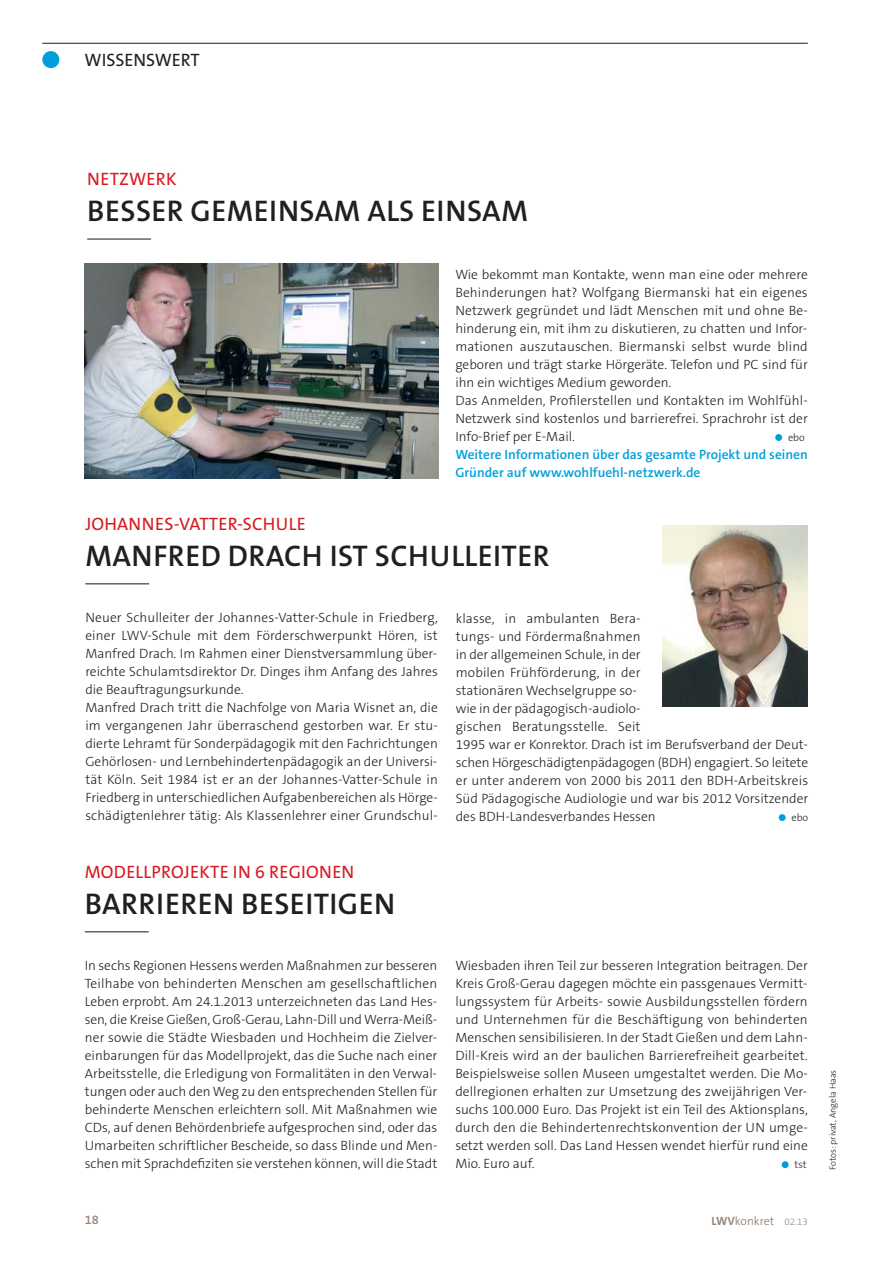
<style>
.page{position:relative;width:893px;height:1263px;background:#fff}
.page>*{position:absolute;margin:0;border:0;box-sizing:border-box;transform-origin:0 0}
.t1{font:600 30px "The Sans B W6";letter-spacing:.015em;color:#231f20}
.t2{font:18px "The Sans B W5 Plain";letter-spacing:.015em;color:#d71920}
.t3{font:18px "The Sans B W5 Plain";color:#231f20}
.t4{font:300 13.5px/18px "The Sans B W3";color:#231f20}
.t5{font:600 13.5px/18px "The Sans B W6";color:#009fda}
.t6{font:600 12.75px "The Sans B W6";color:#99877c}
.t7{font:300 12px "The Sans B W4";color:#99877c}
.t8{font:300 10.5px "The Sans B W3";color:#231f20}
.t9{font:300 9px "The Sans B W3";color:#231f20}
.s1{font-family:"The Sans B W7";font-weight:700}
.s2{font-family:"The Sans B W3";font-size:9.75px}
</style>
<div class="page">
<hr style="left:42px;top:43px;width:766px;height:1px;background:#231f20">
<div style="left:42px;top:51px;width:17px;height:17px;background:#009fda;border-radius:50%"></div>
<div style="left:775px;top:434px;width:7px;height:7px;background:#009fda;border-radius:50%"></div>
<hr style="left:87px;top:239px;width:64px;height:1px;background:#231f20">
<img style="left:85px;top:264px;width:354px;height:214px">
<hr style="left:85px;top:583px;width:64px;height:1px;background:#231f20">
<div style="left:779px;top:814px;width:7px;height:7px;background:#009fda;border-radius:50%"></div>
<img style="left:662px;top:525px;width:146px;height:181px">
<hr style="left:85px;top:931px;width:64px;height:1px;background:#231f20">
<div style="left:782px;top:1161px;width:6px;height:7px;background:#009fda;border-radius:50%"></div>
<h2 class="t3" style="left:85px;top:53px;width:117px">WISSENSWERT</h2>
<h2 class="t2" style="left:87px;top:172px;width:91px">NETZWERK</h2>
<h1 class="t1" style="left:87px;top:199px;width:442px">BESSER GEMEINSAM ALS EINSAM</h1>
<p class="t4" style="left:455px;top:267px;width:354px">Wie bekommt man Kontakte, wenn man eine oder mehrere Behinderungen hat? Wolfgang Biermanski hat ein eigenes Netzwerk gegründet und lädt Menschen mit und ohne Be&shy;hinderung ein, mit ihm zu diskutieren, zu chatten und Infor&shy;mationen auszutauschen. Biermanski selbst wurde blind geboren und trägt starke Hörgeräte. Telefon und PC sind für ihn ein wichtiges Medium geworden.<br>Das Anmelden, Profilerstellen und Kontakten im Wohlfühl-Netzwerk sind kostenlos und barrierefrei. Sprachrohr ist der Info-Brief per E-Mail.</p>
<p class="t8" style="left:788px;top:433px;width:18px">ebo</p>
<p class="t5" style="left:455px;top:447px;width:354px">Weitere Informationen über das gesamte Projekt und seinen<br>Gründer auf www.wohlfuehl-netzwerk.de</p>
<h2 class="t2" style="left:85px;top:517px;width:222px">JOHANNES-VATTER-SCHULE</h2>
<h1 class="t1" style="left:85px;top:544px;width:466px">MANFRED DRACH IST SCHULLEITER</h1>
<p class="t4" style="left:85px;top:610px;width:354px">Neuer Schulleiter der Johannes-Vatter-Schule in Friedberg, einer LWV-Schule mit dem Förderschwerpunkt Hören, ist Manfred Drach. Im Rahmen einer Dienstversammlung über&shy;reichte Schulamtsdirektor Dr. Dinges ihm Anfang des Jahres die Beauftragungsurkunde.<br>Manfred Drach tritt die Nachfolge von Maria Wisnet an, die im vergangenen Jahr überraschend gestorben war. Er stu&shy;dierte Lehramt für Sonderpädagogik mit den Fachrichtungen Gehörlosen- und Lernbehindertenpädagogik an der Universi&shy;tät Köln. Seit 1984 ist er an der Johannes-Vatter-Schule in Friedberg in unterschiedlichen Aufgabenbereichen als Hörge&shy;schädigtenlehrer tätig: Als Klassenlehrer einer Grundschul-</p>
<h2 class="t2" style="left:85px;top:865px;width:271px">MODELLPROJEKTE IN 6 REGIONEN</h2>
<h1 class="t1" style="left:85px;top:892px;width:312px">BARRIEREN BESEITIGEN</h1>
<p class="t4" style="left:456px;top:611px;width:354px">klasse, in ambulanten Bera-<br>tungs- und Fördermaßnahmen<br>in der allgemeinen Schule, in der<br>mobilen Frühförderung, in der<br>stationären Wechselgruppe so-<br>wie in der pädagogisch-audiolo-<br>gischen Beratungsstelle. Seit<br>1995 war er Konrektor. Drach ist im Berufsverband der Deut&shy;schen Hörgeschädigtenpädagogen (BDH) engagiert. So leitete er unter anderem von 2000 bis 2011 den BDH-Arbeitskreis Süd Pädagogische Audiologie und war bis 2012 Vorsitzender des BDH-Landesverbandes Hessen</p>
<p class="t8" style="left:791px;top:813px;width:18px">ebo</p>
<p class="t4" style="left:85px;top:958px;width:354px;text-align:justify">In sechs Regionen Hessens werden Maßnahmen zur besseren Teilhabe von behinderten Menschen am gesellschaftlichen Leben erprobt. Am 24.1.2013 unterzeichneten das Land Hes&shy;sen, die Kreise Gießen, Groß-Gerau, Lahn-Dill und Werra-Meiß&shy;ner sowie die Städte Wiesbaden und Hochheim die Zielver&shy;einbarungen für das Modellprojekt, das die Suche nach einer Arbeitsstelle, die Erledigung von Formalitäten in den Verwal&shy;tungen oder auch den Weg zu den entsprechenden Stellen für behinderte Menschen erleichtern soll. Mit Maßnahmen wie CDs, auf denen Behördenbriefe aufgesprochen sind, oder das Umarbeiten schriftlicher Bescheide, so dass Blinde und Men&shy;schen mit Sprachdefiziten sie verstehen können, will die Stadt</p>
<p class="t4" style="left:455px;top:958px;width:354px;text-align:justify">Wiesbaden ihren Teil zur besseren Integration beitragen. Der Kreis Groß-Gerau dagegen möchte ein passgenaues Vermitt&shy;lungssystem für Arbeits- sowie Ausbildungsstellen fördern und Unternehmen für die Beschäftigung von behinderten Menschen sensibilisieren. In der Stadt Gießen und dem Lahn-Dill-Kreis wird an der baulichen Barrierefreiheit gearbeitet.<br>Beispielsweise sollen Museen umgestaltet werden. Die Mo&shy;dellregionen erhalten zur Umsetzung des zweĳährigen Ver&shy;suchs 100.000 Euro. Das Projekt ist ein Teil des Aktionsplans, durch den die Behindertenrechtskonvention der UN umge&shy;setzt werden soll. Das Land Hessen wendet hierfür rund eine Mio. Euro auf.</p>
<p class="t8" style="left:794px;top:1160px;width:14px">tst</p>
<p class="t6" style="left:85px;top:1215px;width:16px">18</p>
<p class="t7" style="left:711px;top:1216px;width:98px"><span class="s1">LWV</span>konkret <span class="s2">02.13</span></p>
<p class="t9" style="left:829px;top:1170px;width:102px;rotate:-90deg">Fotos: privat, Angela Haas</p>
</div>
